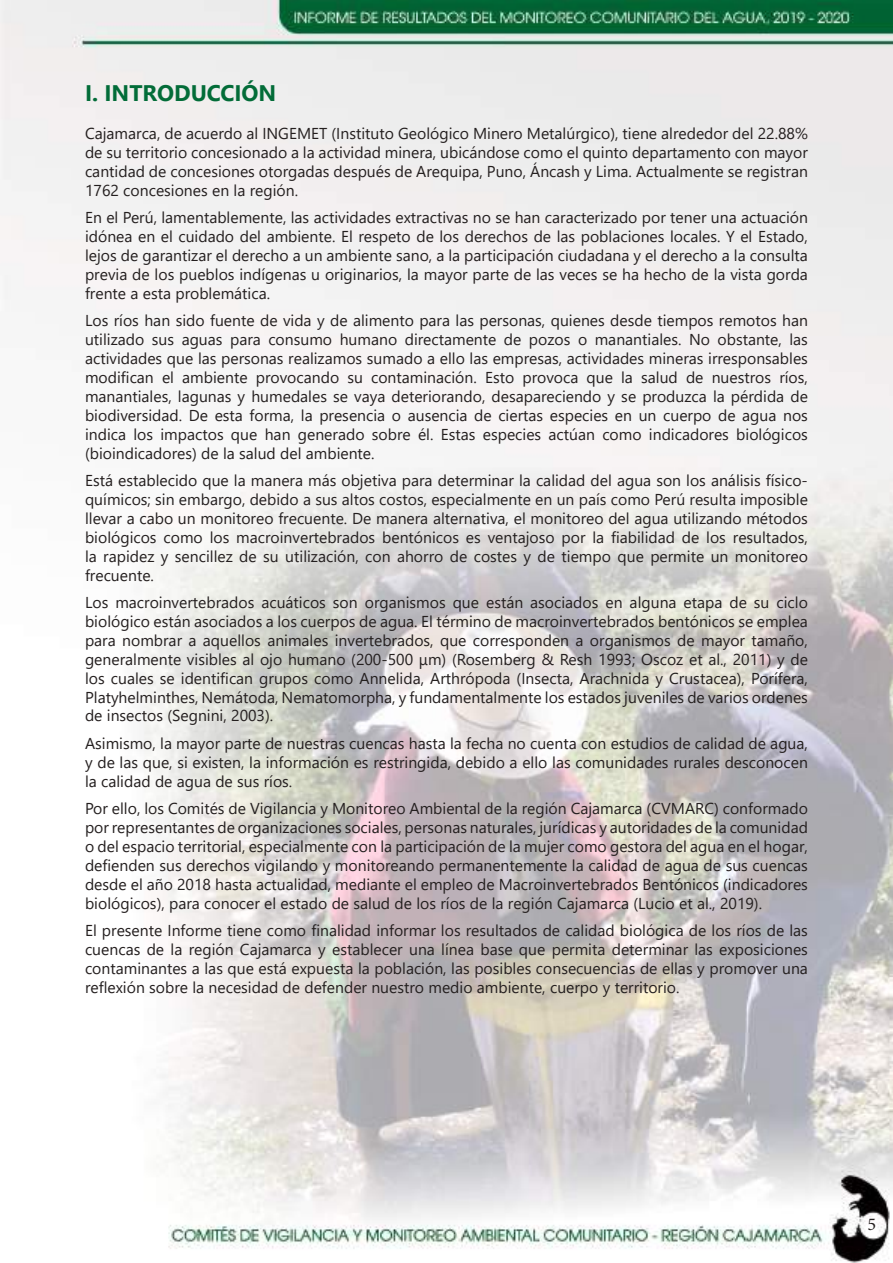
<style>
.page{position:relative;width:893px;height:1263px;background:#fff}
.page>*{position:absolute;margin:0;border:0;box-sizing:border-box;transform-origin:0 0}
.t1{font:700 22.5px "Segoe UI";color:#026c38}
.t2{font:18px "Minion Pro";color:#241f1f}
.t3{font:15.75px/18.9px "Segoe UI";color:#241f1f;text-align:justify}
</style>
<div class="page">
<img style="left:0;top:0;width:893px;height:1263px">
<h1 class="t1" style="left:85px;top:72px;width:193px">I. INTRODUCCIÓN</h1>
<p class="t3" style="left:85px;top:123px;width:724px">Cajamarca, de acuerdo al INGEMET (Instituto Geológico Minero Metalúrgico), tiene alrededor del 22.88% de su territorio concesionado a la actividad minera, ubicándose como el quinto departamento con mayor cantidad de concesiones otorgadas después de Arequipa, Puno, Áncash y Lima. Actualmente se registran 1762 concesiones en la región.</p>
<p class="t3" style="left:85px;top:207px;width:724px">En el Perú, lamentablemente, las actividades extractivas no se han caracterizado por tener una actuación idónea en el cuidado del ambiente. El respeto de los derechos de las poblaciones locales. Y el Estado, lejos de garantizar el derecho a un ambiente sano, a la participación ciudadana y el derecho a la consulta previa de los pueblos indígenas u originarios, la mayor parte de las veces se ha hecho de la vista gorda frente a esta problemática.</p>
<p class="t3" style="left:85px;top:310px;width:724px">Los ríos han sido fuente de vida y de alimento para las personas, quienes desde tiempos remotos han utilizado sus aguas para consumo humano directamente de pozos o manantiales. No obstante, las actividades que las personas realizamos sumado a ello las empresas, actividades mineras irresponsables modifican el ambiente provocando su contaminación. Esto provoca que la salud de nuestros ríos, manantiales, lagunas y humedales se vaya deteriorando, desapareciendo y se produzca la pérdida de biodiversidad. De esta forma, la presencia o ausencia de ciertas especies en un cuerpo de agua nos indica los impactos que han generado sobre él. Estas especies actúan como indicadores biológicos (bioindicadores) de la salud del ambiente.</p>
<p class="t3" style="left:85px;top:470px;width:724px">Está establecido que la manera más objetiva para determinar la calidad del agua son los análisis físico&shy;químicos; sin embargo, debido a sus altos costos, especialmente en un país como Perú resulta imposible llevar a cabo un monitoreo frecuente. De manera alternativa, el monitoreo del agua utilizando métodos biológicos como los macroinvertebrados bentónicos es ventajoso por la fiabilidad de los resultados, la rapidez y sencillez de su utilización, con ahorro de costes y de tiempo que permite un monitoreo frecuente.</p>
<p class="t3" style="left:85px;top:592px;width:724px">Los macroinvertebrados acuáticos son organismos que están asociados en alguna etapa de su ciclo biológico están asociados a los cuerpos de agua. El término de macroinvertebrados bentónicos se emplea para nombrar a aquellos animales invertebrados, que corresponden a organismos de mayor tamaño, generalmente visibles al ojo humano (200‐500 μm) (Rosemberg &amp; Resh 1993; Oscoz et al., 2011) y de los cuales se identifican grupos como Annelida, Arthrópoda (Insecta, Arachnida y Crustacea), Porífera, Platyhelminthes, Nemátoda, Nematomorpha, y fundamentalmente los estados juveniles de varios ordenes de insectos (Segnini, 2003).</p>
<p class="t3" style="left:85px;top:732px;width:724px">Asimismo, la mayor parte de nuestras cuencas hasta la fecha no cuenta con estudios de calidad de agua, y de las que, si existen, la información es restringida, debido a ello las comunidades rurales desconocen la calidad de agua de sus ríos.</p>
<p class="t3" style="left:85px;top:798px;width:724px">Por ello, los Comités de Vigilancia y Monitoreo Ambiental de la región Cajamarca (CVMARC) conformado por representantes de organizaciones sociales, personas naturales, jurídicas y autoridades de la comunidad o del espacio territorial, especialmente con la participación de la mujer como gestora del agua en el hogar, defienden sus derechos vigilando y monitoreando permanentemente la calidad de agua de sus cuencas desde el año 2018 hasta actualidad, mediante el empleo de Macroinvertebrados Bentónicos (indicadores biológicos), para conocer el estado de salud de los ríos de la región Cajamarca (Lucio et al., 2019).</p>
<p class="t3" style="left:85px;top:919px;width:724px">El presente Informe tiene como finalidad informar los resultados de calidad biológica de los ríos de las cuencas de la región Cajamarca y establecer una línea base que permita determinar las exposiciones contaminantes a las que está expuesta la población, las posibles consecuencias de ellas y promover una reflexión sobre la necesidad de defender nuestro medio ambiente, cuerpo y territorio.</p>
<p class="t2" style="left:868px;top:1212px;width:10px">5</p>
</div>
